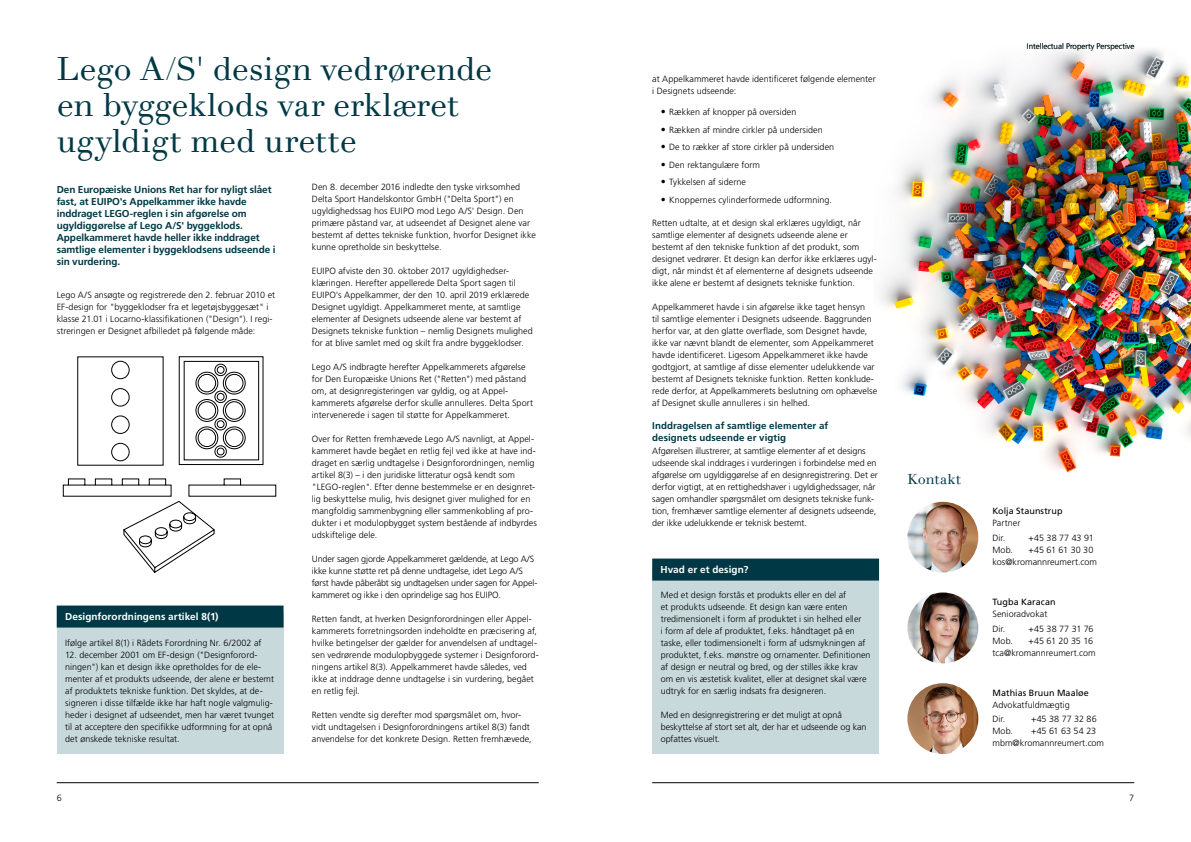
<style>
.page{position:relative;width:1191px;height:842px;background:#fff}
.page>*{position:absolute;margin:0;border:0;box-sizing:border-box;transform-origin:0 0}
.t1{font:32px/36px "Didote Text Pro";letter-spacing:-.005em;color:#003945}
.t2{font:14px "Didote Text Pro";letter-spacing:.005em;color:#003945}
.t3{font:700 10px/12px "Frutiger LT Std";letter-spacing:-.01em;color:#003945}
.t4{font:700 10px "Frutiger LT Std";letter-spacing:.005em;color:#fff}
.t5{font:700 9.8px/12px "Frutiger LT Std";letter-spacing:.01em;color:#003945}
.t6{font:300 9px/12px "Frutiger LT Std";color:#000}
.t7{font:9px "Frutiger LT Std";letter-spacing:.005em;color:#000}
.t8{font:300 8px "Frutiger LT Std";color:#000}
.s1{font-size:10px}
</style>
<div class="page">
<img style="left:880px;top:49px;width:311px;height:424px">
<div style="left:652px;top:566px;width:227px;height:187px;background:#c8d9db"></div>
<div style="left:652px;top:559px;width:227px;height:22px;background:#003945"></div>
<img style="left:907px;top:683px;width:71px;height:71px;border-radius:35px">
<img style="left:907px;top:502px;width:71px;height:71px;border-radius:35px">
<img style="left:907px;top:592px;width:71px;height:71px;border-radius:35px">
<div style="left:57px;top:613px;width:226px;height:140px;background:#c8d9db"></div>
<div style="left:57px;top:605px;width:226px;height:22px;background:#003945"></div>
<svg style="left:63px;top:356px;width:213px;height:217px"></svg>
<hr style="left:57px;top:782px;width:482px;height:1px;background:#000">
<hr style="left:652px;top:782px;width:482px;height:1px;background:#000">
<h1 class="t1" style="left:57px;top:51px;width:437px">Lego A/S' design vedrørende en byggeklods var erklæret ugyldigt med urette</h1>
<p class="t3" style="left:57px;top:183px;width:220px">Den Europæiske Unions Ret har for nyligt slået fast, at EUIPO's Appelkammer ikke havde inddraget LEGO-reglen i sin afgørelse om ugyldiggørelse af Lego A/S' byggeklods.<br>Appelkammeret havde heller ikke inddraget samtlige elementer i byggeklodsens udseende i sin vurdering.</p>
<p class="t6" style="left:57px;top:289px;width:220px">Lego A/S ansøgte og registrerede den 2. februar 2010 et EF-design for "byggeklodser fra et legetøjsbyggesæt" i klasse 21.01 i Locarno-klassifikationen ("Design"). I regi&shy;streringen er Designet afbilledet på følgende måde:</p>
<p class="t4" style="left:65px;top:610px;width:155px">Designforordningens artikel 8(1)</p>
<p class="t6" style="left:65px;top:637px;width:198px">Ifølge artikel 8(1) i Rådets Forordning Nr. 6/2002 af</p>
<p class="t6" style="left:65px;top:649px;width:210px">12. december 2001 om EF-design ("Designforord&shy;ningen") kan et design ikke opretholdes for de ele&shy;menter af et produkts udseende, der alene er bestemt af produktets tekniske funktion. Det skyldes, at de&shy;signeren i disse tilfælde ikke har haft nogle valgmulig&shy;heder i designet af udseendet, men har været tvunget til at acceptere den specifikke udformning for at opnå det ønskede tekniske resultat.</p>
<p class="t6" style="left:312px;top:181px;width:225px">Den 8. december 2016 indledte den tyske virksomhed Delta Sport Handelskontor GmbH ("Delta Sport") en ugyldighedssag hos EUIPO mod Lego A/S' Design. Den primære påstand var, at udseendet af Designet alene var bestemt af dettes tekniske funktion, hvorfor Designet ikke kunne opretholde sin beskyttelse.</p>
<p class="t6" style="left:312px;top:265px;width:222px">EUIPO afviste den 30. oktober 2017 ugyldighedser&shy;klæringen. Herefter appellerede Delta Sport sagen til EUIPO's Appelkammer, der den 10. april 2019 erklærede Designet ugyldigt. Appelkammeret mente, at samtlige elementer af Designets udseende alene var bestemt af Designets tekniske funktion – nemlig Designets mulighed for at blive samlet med og skilt fra andre byggeklodser.</p>
<p class="t6" style="left:312px;top:361px;width:223px">Lego A/S indbragte herefter Appelkammerets afgørelse for Den Europæiske Unions Ret ("Retten") med påstand om, at designregisteringen var gyldig, og at Appel&shy;kammerets afgørelse derfor skulle annulleres. Delta Sport intervenerede i sagen til støtte for Appelkammeret.</p>
<p class="t6" style="left:312px;top:433px;width:226px">Over for Retten fremhævede Lego A/S navnligt, at Appel&shy;kammeret havde begået en retlig fejl ved ikke at have ind&shy;draget en særlig undtagelse i Designforordningen, nemlig artikel 8(3) – i den juridiske litteratur også kendt som "LEGO-reglen". Efter denne bestemmelse er en designret&shy;lig beskyttelse mulig, hvis designet giver mulighed for en mangfoldig sammenbygning eller sammenkobling af pro&shy;dukter i et modulopbygget system bestående af indbyrdes udskiftelige dele.</p>
<p class="t6" style="left:312px;top:553px;width:227px">Under sagen gjorde Appelkammeret gældende, at Lego A/S ikke kunne støtte ret på denne undtagelse, idet Lego A/S først havde påberåbt sig undtagelsen under sagen for Appel&shy;kammeret og ikke i den oprindelige sag hos EUIPO.</p>
<p class="t6" style="left:312px;top:613px;width:228px">Retten fandt, at hverken Designforordningen eller Appel&shy;kammerets forretningsorden indeholdte en præcisering af, hvilke betingelser der gælder for anvendelsen af undtagel&shy;sen vedrørende modulopbyggede systemer i Designforord&shy;ningens artikel 8(3). Appelkammeret havde således, ved ikke at inddrage denne undtagelse i sin vurdering, begået en retlig fejl.</p>
<p class="t6" style="left:312px;top:709px;width:221px">Retten vendte sig derefter mod spørgsmålet om, hvor&shy;vidt undtagelsen i Designforordningens artikel 8(3) fandt anvendelse for det konkrete Design. Retten fremhævede,</p>
<p class="t6" style="left:652px;top:73px;width:225px">at Appelkammeret havde identificeret følgende elementer i Designets udseende:</p>
<p class="t6" style="left:660px;top:106px;width:137px"><span class="s1">•</span> Rækken af knopper på oversiden</p>
<p class="t6" style="left:660px;top:124px;width:164px"><span class="s1">•</span> Rækken af mindre cirkler på undersiden</p>
<p class="t6" style="left:660px;top:141px;width:175px"><span class="s1">•</span> De to rækker af store cirkler på undersiden</p>
<p class="t6" style="left:660px;top:159px;width:101px"><span class="s1">•</span> Den rektangulære form</p>
<p class="t6" style="left:660px;top:176px;width:87px"><span class="s1">•</span> Tykkelsen af siderne</p>
<p class="t6" style="left:660px;top:194px;width:173px"><span class="s1">•</span> Knoppernes cylinderformede udformning.</p>
<p class="t6" style="left:652px;top:217px;width:226px">Retten udtalte, at et design skal erklæres ugyldigt, når samtlige elementer af designets udseende alene er bestemt af den tekniske funktion af det produkt, som designet vedrører. Et design kan derfor ikke erklæres ugyl&shy;digt, når mindst ét af elementerne af designets udseende ikke alene er bestemt af designets tekniske funktion.</p>
<p class="t6" style="left:652px;top:301px;width:226px">Appelkammeret havde i sin afgørelse ikke taget hensyn<br>til samtlige elementer i Designets udseende. Baggrunden herfor var, at den glatte overflade, som Designet havde, ikke var nævnt blandt de elementer, som Appelkammeret havde identificeret. Ligesom Appelkammeret ikke havde godtgjort, at samtlige af disse elementer udelukkende var bestemt af Designets tekniske funktion. Retten konklude&shy;rede derfor, at Appelkammerets beslutning om ophævelse af Designet skulle annulleres i sin helhed.</p>
<p class="t5" style="left:652px;top:420px;width:178px">Inddragelsen af samtlige elementer af designets udseende er vigtig</p>
<p class="t6" style="left:652px;top:445px;width:227px">Afgørelsen illustrerer, at samtlige elementer af et designs udseende skal inddrages i vurderingen i forbindelse med en afgørelse om ugyldiggørelse af en designregistrering. Det er derfor vigtigt, at en rettighedshaver i ugyldighedssager, når sagen omhandler spørgsmålet om designets tekniske funk&shy;tion, fremhæver samtlige elementer af designets udseende, der ikke udelukkende er teknisk bestemt.</p>
<p class="t4" style="left:660px;top:563px;width:89px">Hvad er et design?</p>
<p class="t6" style="left:660px;top:589px;width:211px">Med et design forstås et produkts eller en del af<br>et produkts udseende. Et design kan være enten tredimensionelt i form af produktet i sin helhed eller<br>i form af dele af produktet, f.eks. håndtaget på en taske, eller todimensionelt i form af udsmykningen af produktet, f.eks. mønstre og ornamenter. Definitionen af design er neutral og bred, og der stilles ikke krav om en vis æstetisk kvalitet, eller at designet skal være udtryk for en særlig indsats fra designeren.</p>
<p class="t6" style="left:660px;top:709px;width:207px">Med en designregistrering er det muligt at opnå beskyttelse af stort set alt, der har et udseende og kan opfattes visuelt.</p>
<h2 class="t2" style="left:907px;top:470px;width:55px">Kontakt</h2>
<p class="t8" style="left:1027px;top:41px;width:109px">Intellectual Property Perspective</p>
<p class="t7" style="left:992px;top:506px;width:72px">Kolja Staunstrup</p>
<p class="t6" style="left:992px;top:516px;width:29px;line-height:14.8px">Partner<br>Dir.</p>
<p class="t6" style="left:1028px;top:532px;width:67px">+45 38 77 43 91</p>
<p class="t6" style="left:992px;top:544px;width:22px">Mob.</p>
<p class="t6" style="left:992px;top:544px;width:106px;text-indent:36px">+45 61 61 30 30 kos@kromannreumert.com</p>
<p class="t7" style="left:992px;top:596px;width:65px">Tugba Karacan</p>
<p class="t6" style="left:992px;top:606px;width:56px;line-height:14.8px">Senioradvokat<br>Dir.</p>
<p class="t6" style="left:1028px;top:623px;width:67px">+45 38 77 31 76</p>
<p class="t6" style="left:992px;top:635px;width:22px">Mob.</p>
<p class="t6" style="left:992px;top:635px;width:105px;text-align:right">+45 61 20 35 16 tca@kromannreumert.com</p>
<p class="t7" style="left:992px;top:687px;width:98px">Mathias Bruun Maaløe</p>
<p class="t6" style="left:992px;top:697px;width:79px;line-height:14.8px">Advokatfuldmægtig<br>Dir.</p>
<p class="t6" style="left:1031px;top:713px;width:67px">+45 38 77 32 86</p>
<p class="t6" style="left:992px;top:725px;width:22px">Mob.</p>
<p class="t6" style="left:992px;top:725px;width:113px;text-indent:39px">+45 61 63 54 23 mbm@kromannreumert.com</p>
<p class="t6" style="left:57px;top:791px;width:7px">6</p>
<p class="t6" style="left:1129px;top:791px;width:7px">7</p>
</div>
